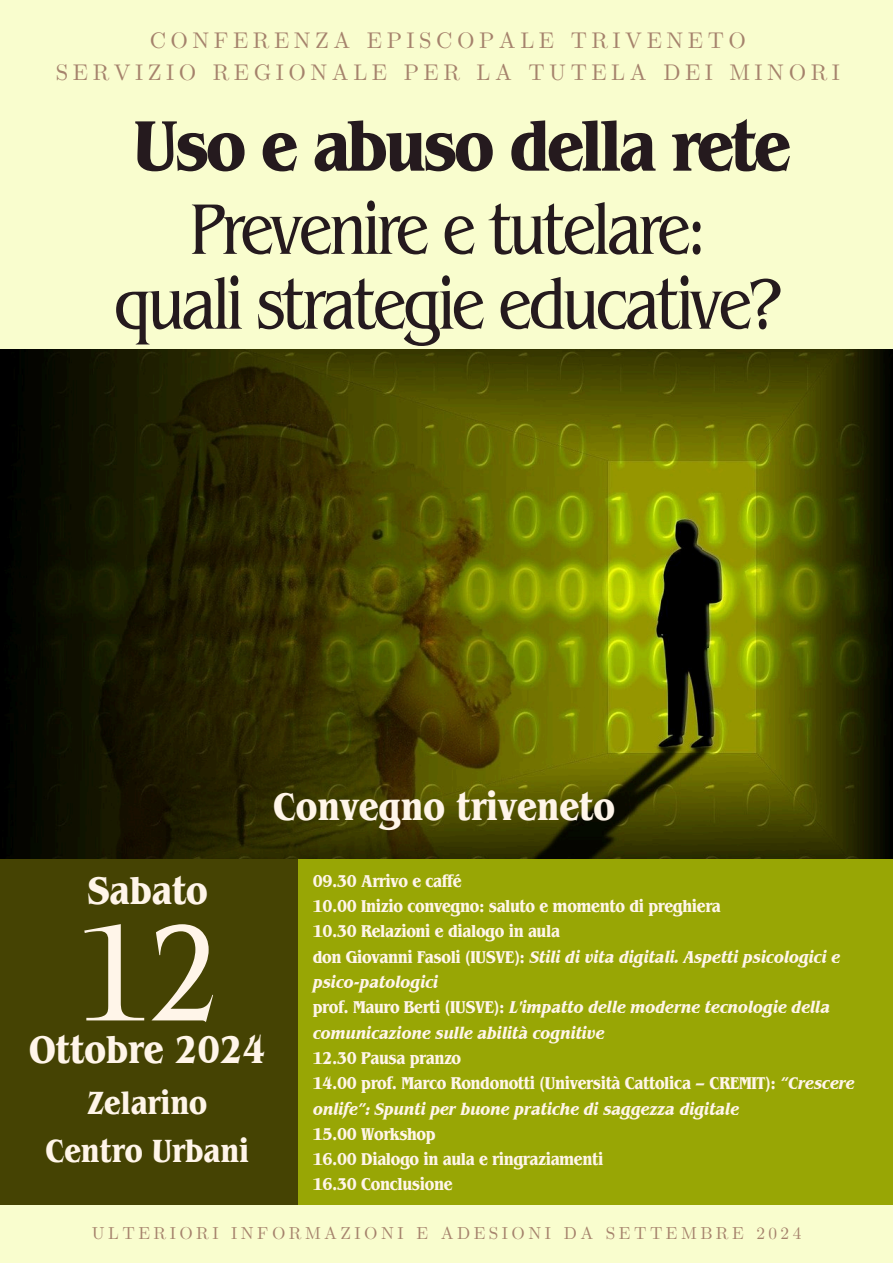
<style>
.page{position:relative;width:893px;height:1263px;background:#f9fdce}
.page>*{position:absolute;margin:0;border:0;box-sizing:border-box;transform-origin:0 0}
.t1{font:condensed 144px "Benguiat Pro ITC";color:#fff5e9}
.t2{font:condensed 75px/74.8px "Benguiat Pro ITC";letter-spacing:-.06em;color:#251a1e;text-align:center}
.t3{font:700 condensed 75px "Benguiat Pro ITC";letter-spacing:-.04em;color:#251a1e}
.t4{font:700 condensed 40.5px "Benguiat Pro ITC";color:#fff5e9}
.t5{font:700 condensed 33.75px "Benguiat Pro ITC";color:#fff5e9}
.t6{font:22.5px/31.6px "CMU Serif";letter-spacing:.2em;color:#a5826c;text-align:center}
.t7{font:italic 700 condensed 18px/25.3px "Benguiat Pro ITC";letter-spacing:-.02em;color:#fff5e9}
.t8{font:700 condensed 18px "Benguiat Pro ITC";letter-spacing:-.02em;color:#fff5e9}
.t9{font:17.25px "CMU Serif";letter-spacing:.2em;color:#a5826c}
.s1{font-style:normal}
</style>
<div class="page">
<div style="left:0;top:858px;width:301px;height:346px;background:#454303"></div>
<div style="left:299px;top:858px;width:594px;height:346px;background:#98a605"></div>
<img style="left:0;top:350px;width:893px;height:508px">
<h2 class="t6" style="left:56px;top:26px;width:785px">CONFERENZA EPISCOPALE TRIVENETO<br>SERVIZIO REGIONALE PER LA TUTELA DEI MINORI</h2>
<h1 class="t3" style="left:133px;top:120px;width:659px">Uso e abuso della rete</h1>
<p class="t2" style="left:113px;top:202px;width:671px">Prevenire e tutelare:<br>quali strategie educative?</p>
<h6 class="t4" style="left:273px;top:793px;width:343px">Convegno triveneto</h6>
<h4 class="t8" style="left:313px;top:874px;width:150px">09.30 Arrivo e caffé</h4>
<p class="t8" style="left:313px;top:900px;width:409px">10.00 Inizio convegno: saluto e momento di preghiera</p>
<p class="t8" style="left:313px;top:925px;width:249px">10.30 Relazioni e dialogo in aula</p>
<p class="t7" style="left:313px;top:946px;width:529px"><span class="s1">don Giovanni Fasoli (IUSVE):</span> Stili di vita digitali. Aspetti psicologici e psico-patologici</p>
<p class="t7" style="left:313px;top:997px;width:519px"><span class="s1">prof. Mauro Berti (IUSVE):</span> L'impatto delle moderne tecnologie della comunicazione sulle abilità cognitive</p>
<p class="t8" style="left:313px;top:1052px;width:150px">12.30 Pausa pranzo</p>
<p class="t7" style="left:313px;top:1073px;width:543px"><span class="s1">14.00 prof. Marco Rondonotti (Università Cattolica – CREMIT):</span> “Crescere onlife”: Spunti per buone pratiche di saggezza digitale</p>
<p class="t8" style="left:313px;top:1128px;width:124px">15.00 Workshop</p>
<p class="t8" style="left:313px;top:1153px;width:292px">16.00 Dialogo in aula e ringraziamenti</p>
<p class="t8" style="left:313px;top:1178px;width:141px">16.30 Conclusione</p>
<p class="t9" style="left:92px;top:1223px;width:711px">ULTERIORI INFORMAZIONI E ADESIONI DA SETTEMBRE 2024</p>
<p class="t4" style="left:87px;top:877px;width:122px">Sabato</p>
<p class="t1" style="left:75px;top:921px;width:147px">12</p>
<p class="t4" style="left:29px;top:1035px;width:238px">Ottobre 2024</p>
<p class="t5" style="left:88px;top:1091px;width:121px">Zelarino</p>
<p class="t5" style="left:46px;top:1139px;width:205px">Centro Urbani</p>
</div>
